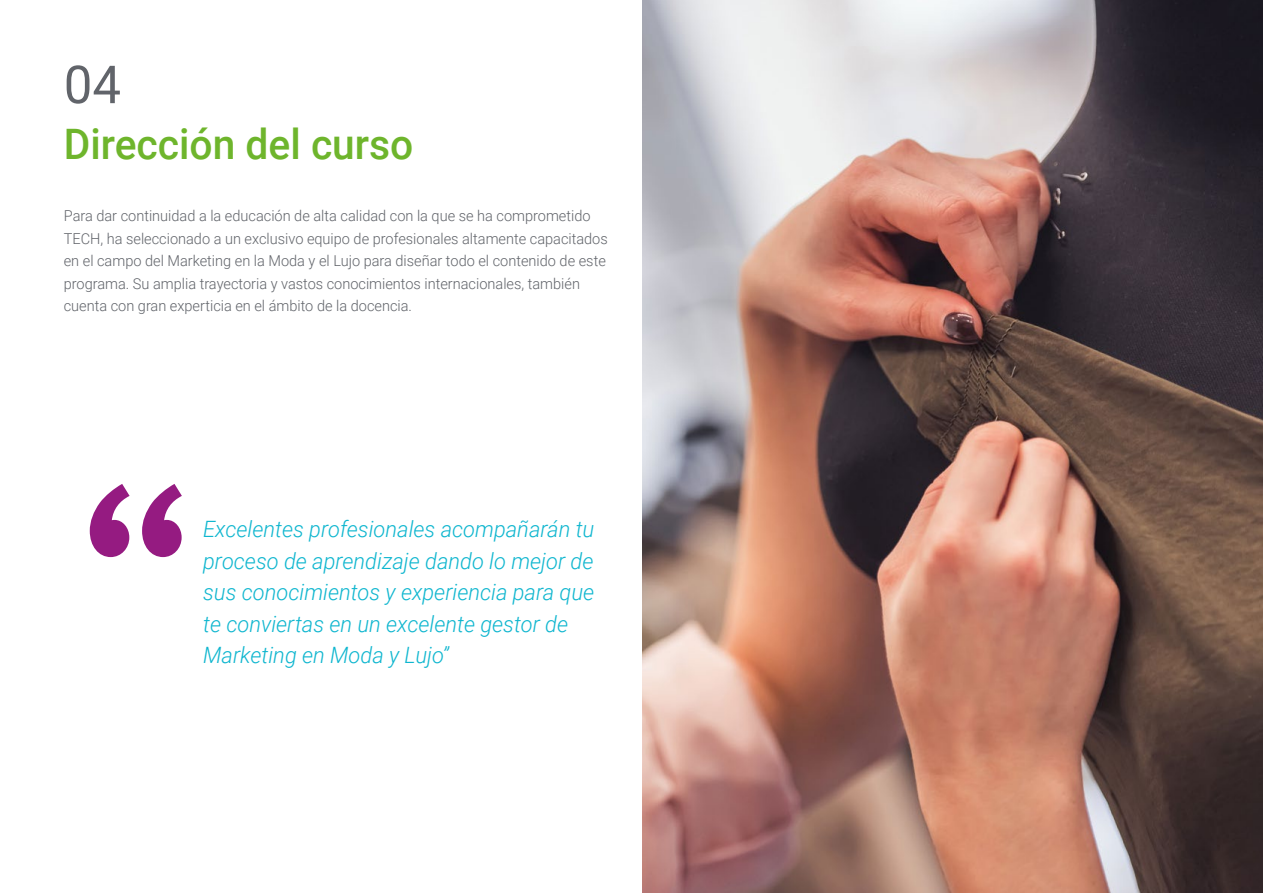
<style>
.page{position:relative;width:1263px;height:893px;background:#fff}
.page>*{position:absolute;margin:0;border:0;box-sizing:border-box;transform-origin:0 0}
.t1{font:52.5px "Roboto";color:#61646a}
.t2{font:500 42px "Roboto";color:#6eb52c}
.t3{font:italic 300 22.5px/31.5px "Roboto";color:#0fb6cf}
.t4{font:300 15px/22.5px "Roboto";color:#61646a}
</style>
<div class="page">
<img style="left:642px;top:0;width:621px;height:893px">
<svg style="left:90px;top:484px;width:92px;height:73px"></svg>
<h1 class="t1" style="left:64px;top:48px;width:59px">04</h1>
<h2 class="t2" style="left:64px;top:115px;width:351px">Dirección del curso</h2>
<p class="t4" style="left:64px;top:204px;width:545px">Para dar continuidad a la educación de alta calidad con la que se ha comprometido TECH, ha seleccionado a un exclusivo equipo de profesionales altamente capacitados en el campo del Marketing en la Moda y el Lujo para diseñar todo el contenido de este programa. Su amplia trayectoria y vastos conocimientos internacionales, también cuenta con gran experticia en el ámbito de la docencia.</p>
<h3 class="t3" style="left:203px;top:513px;width:393px">Excelentes profesionales acompañarán tu proceso de aprendizaje dando lo mejor de sus conocimientos y experiencia para que te conviertas en un excelente gestor de Marketing en Moda y Lujo”</h3>
</div>
